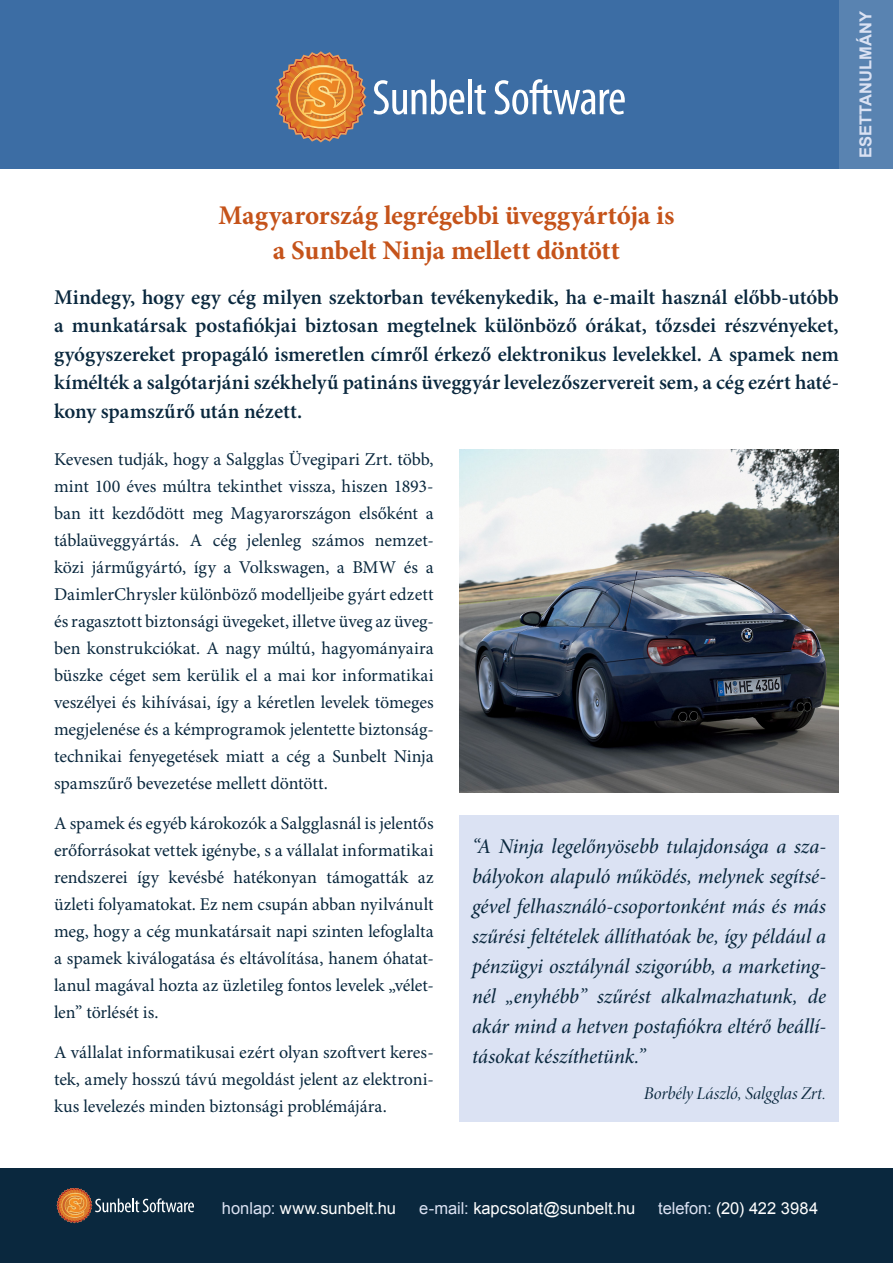
<style>
.page{position:relative;width:893px;height:1263px;background:#fff}
.page>*{position:absolute;margin:0;border:0;box-sizing:border-box;transform-origin:0 0}
.t1{font:700 27px "Minion Pro";letter-spacing:-.005em;color:#c5531a}
.t2{font:600 21px/28.5px "Minion Pro";letter-spacing:-.005em;color:#0a283e;text-align:justify}
.quote{font:21px/30px "Minion Pro Medium It Subh";letter-spacing:-.005em;color:#0a283e;text-align:justify}
.t3{font:18px/27px "Minion Pro";letter-spacing:-.005em;color:#0a283e;text-align:justify}
.quote-2{font:18px "Minion Pro It Disp";color:#0a283e}
.bottom{font:16.5px "Arial";color:#fff}
.bottom-2{font:700 16.5px "Arial";color:#dbe2f3}
.s1{color:#dbe2f3}
</style>
<div class="page">
<div style="left:839px;top:0;width:54px;height:169px;background:#5983b1"></div>
<div style="left:0;top:0;width:839px;height:169px;background:#3c6da4"></div>
<svg style="left:275px;top:51px;width:189px;height:92px"></svg>
<hr style="left:468px;top:80px;width:4px;height:34px;background:#fff">
<svg style="left:474px;top:84px;width:12px;height:31px"></svg>
<svg style="left:494px;top:79px;width:131px;height:36px"></svg>
<div style="left:0;top:1168px;width:893px;height:95px;background:#0a283e"></div>
<svg style="left:56px;top:1188px;width:138px;height:36px"></svg>
<div style="left:459px;top:815px;width:380px;height:306px;background:#dbe2f3"></div>
<img style="left:459px;top:450px;width:380px;height:342px">
<p class="bottom-2" style="left:855px;top:158px;width:149px;rotate:-90deg">ESETTANULMÁNY</p>
<p class="t1" style="left:218px;top:199px;width:458px">Magyarország legrégebbi üveggyártója is</p>
<p class="t1" style="left:273px;top:234px;width:349px">a Sunbelt Ninja mellett döntött</p>
<p class="t2" style="left:54px;top:284px;width:786px">Mindegy, hogy egy cég milyen szektorban tevékenykedik, ha e-mailt használ előbb-utóbb a munkatársak postafiókjai biztosan megtelnek különböző órákat, tőzsdei részvényeket, gyógyszereket propagáló ismeretlen címről érkező elektronikus levelekkel. A spamek nem kímélték a salgótarjáni székhelyű patináns üveggyár levelezőszervereit sem, a cég ezért haté&shy;kony spamszűrő után nézett.</p>
<p class="t3" style="left:54px;top:446px;width:381px">Kevesen tudják, hogy a Salgglas Üvegipari Zrt. több, mint 100 éves múltra tekinthet vissza, hiszen 1893- ban itt kezdődött meg Magyarországon elsőként a táblaüveggyártás. A cég jelenleg számos nemzet&shy;közi járműgyártó, így a Volkswagen, a BMW és a DaimlerChrysler különböző modelljeibe gyárt edzett és ragasztott biztonsági üvegeket, illetve üveg az üveg&shy;ben konstrukciókat. A nagy múltú, hagyományaira büszke céget sem kerülik el a mai kor informatikai veszélyei és kihívásai, így a kéretlen levelek tömeges megjelenése és a kémprogramok jelentette biztonság&shy;technikai fenyegetések miatt a cég a Sunbelt Ninja spamszűrő bevezetése mellett döntött.</p>
<p class="t3" style="left:54px;top:810px;width:381px">A spamek és egyéb károkozók a Salgglasnál is jelentős erőforrásokat vettek igénybe, s a vállalat informatikai rendszerei így kevésbé hatékonyan támogatták az üzleti folyamatokat. Ez nem csupán abban nyilvánult meg, hogy a cég munkatársait napi szinten lefoglalta a spamek kiválogatása és eltávolítása, hanem óhatat&shy;lanul magával hozta az üzletileg fontos levelek „vélet&shy;len” törlését is.</p>
<p class="t3" style="left:54px;top:1039px;width:381px">A vállalat informatikusai ezért olyan szoftvert keres&shy;tek, amely hosszú távú megoldást jelent az elektroni&shy;kus levelezés minden biztonsági problémájára.</p>
<p class="quote" style="left:472px;top:832px;width:356px">“A Ninja legelőnyösebb tulajdonsága a sza&shy;bályokon alapuló működés, melynek segítsé&shy;gével felhasználó-csoportonként más és más szűrési feltételek állíthatóak be, így például a pénzügyi osztálynál szigorúbb, a marketing&shy;nél „enyhébb” szűrést alkalmazhatunk, de akár mind a hetven postafiókra eltérő beállí&shy;tásokat készíthetünk.”</p>
<p class="quote-2" style="left:644px;top:1082px;width:184px">Borbély László, Salgglas Zrt.</p>
<p class="bottom" style="left:222px;top:1197px;width:176px"><span class="s1">honlap:</span> www.sunbelt.hu</p>
<p class="bottom" style="left:419px;top:1197px;width:218px"><span class="s1">e-mail:</span> kapcsolat@sunbelt.hu</p>
<p class="bottom" style="left:658px;top:1197px;width:162px"><span class="s1">telefon:</span> (20) 422 3984</p>
</div>
